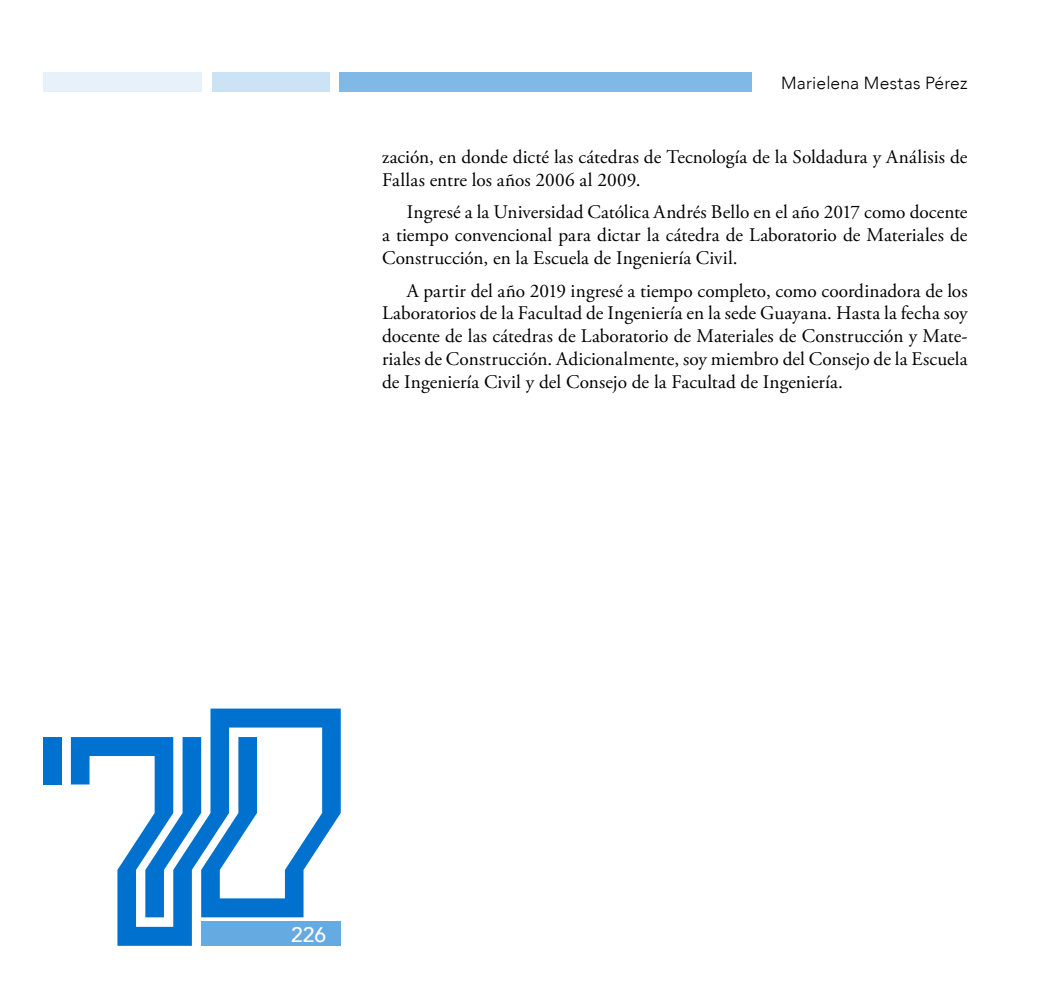
<style>
.page{position:relative;width:1042px;height:993px;background:#fff}
.page>*{position:absolute;margin:0;border:0;box-sizing:border-box;transform-origin:0 0}
.t1{font:500 21px "Avenir";color:#fff}
.t2{font:19.25px/22.8px "Adobe Garamond Pro";letter-spacing:.005em;color:#000;text-align:justify}
.t3{font:300 17.5px "Avenir";letter-spacing:.01em;color:#000}
</style>
<div class="page">
<div style="left:339px;top:72px;width:413px;height:20px;background:#80b8e6"></div>
<div style="left:212px;top:72px;width:117px;height:20px;background:#cce3f5"></div>
<div style="left:43px;top:72px;width:158px;height:20px;background:#e6f1fa"></div>
<div style="left:43px;top:736px;width:19px;height:48px;background:#0071ce"></div>
<svg style="left:71px;top:708px;width:270px;height:237px"></svg>
<div style="left:201px;top:921px;width:140px;height:24px;background:#66aae2"></div>
<p class="t3" style="left:781px;top:73px;width:188px">Marielena Mestas Pérez</p>
<p class="t2" style="left:382px;top:146px;width:587px">zación, en donde dicté las cátedras de Tecnología de la Soldadura y Análisis de<br>Fallas entre los años 2006 al 2009.</p>
<p class="t2" style="left:382px;top:201px;width:587px;text-indent:25px">Ingresé a la Universidad Católica Andrés Bello en el año 2017 como docente a tiempo convencional para dictar la cátedra de Laboratorio de Materiales de Construcción, en la Escuela de Ingeniería Civil.</p>
<p class="t2" style="left:382px;top:280px;width:587px;text-indent:25px">A partir del año 2019 ingresé a tiempo completo, como coordinadora de los Laboratorios de la Facultad de Ingeniería en la sede Guayana. Hasta la fecha soy docente de las cátedras de Laboratorio de Materiales de Construcción y Mate&shy;riales de Construcción. Adicionalmente, soy miembro del Consejo de la Escuela de Ingeniería Civil y del Consejo de la Facultad de Ingeniería.</p>
<p class="t1" style="left:291px;top:916px;width:36px">226</p>
</div>
